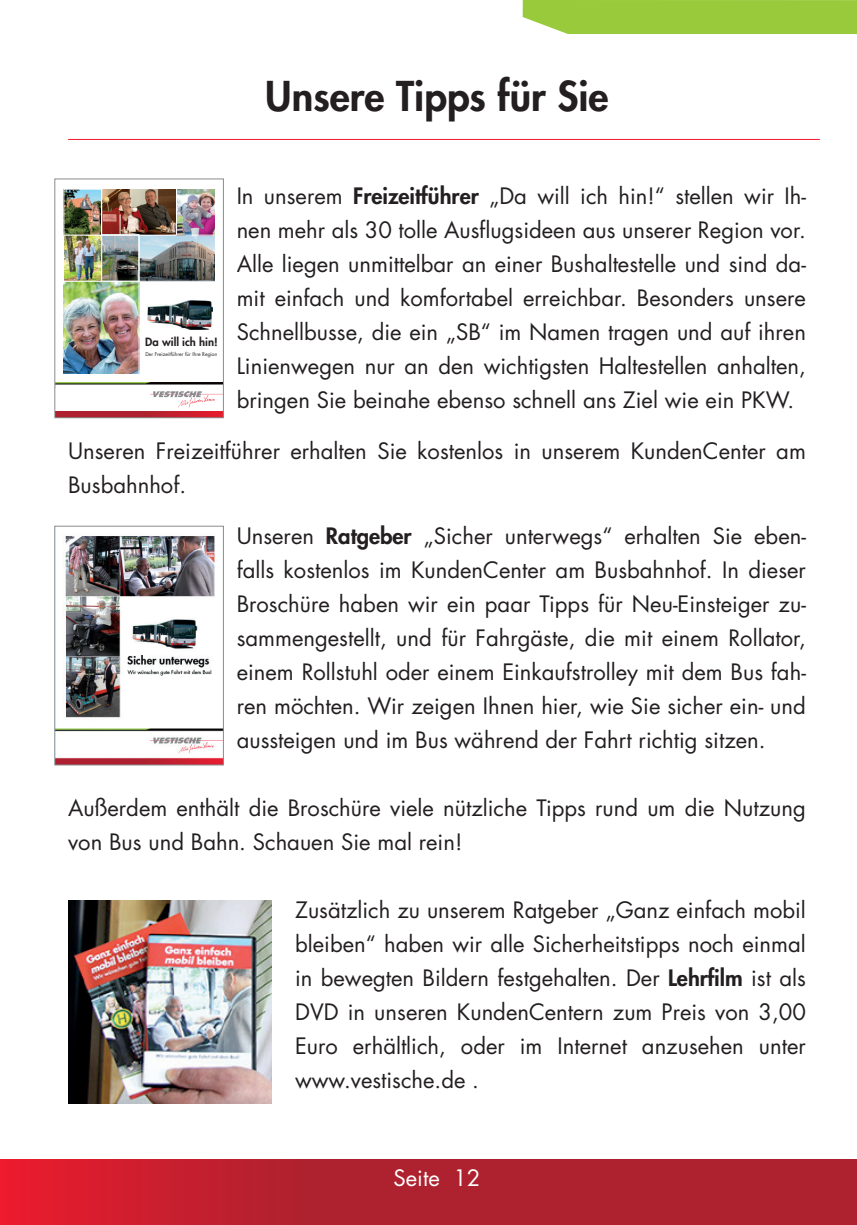
<style>
.page{position:relative;width:857px;height:1225px;background:#fff}
.page>*{position:absolute;margin:0;border:0;box-sizing:border-box;transform-origin:0 0}
.t1{font:800 40px "Futura LT";color:#231f20}
.t2{font:22px/34px "Futura";color:#231f20;text-align:justify}
.t3{font:22px "Futura";color:#fff}
.t4{font:800 11.2px "Futura LT";color:#231f20}
.t5{font:5px "Futura";color:#231f20}
.s1{font-family:"Futura LT";font-weight:800}
</style>
<div class="page">
<hr style="left:68px;top:139px;width:751px;height:1px;background:#ee1b2d">
<img style="left:54px;top:178px;width:170px;height:240px">
<img style="left:54px;top:525px;width:170px;height:240px">
<img style="left:68px;top:900px;width:203px;height:203px">
<svg style="left:0;top:1159px;width:856px;height:66px;background:#b8202e"></svg>
<div style="left:522px;top:0;width:334px;height:34px;background:#99ca3b"></div>
<h1 class="t1" style="left:265px;top:70px;width:344px">Unsere Tipps für Sie</h1>
<p class="t2" style="left:236px;top:179px;width:570px">In unserem <span class="s1">Freizeitführer</span> „Da will ich hin!“ stellen wir Ih&shy;nen mehr als 30 tolle Ausflugsideen aus unserer Region vor.<br>Alle liegen unmittelbar an einer Bushaltestelle und sind da&shy;mit einfach und komfortabel erreichbar. Besonders unsere Schnellbusse, die ein „SB“ im Namen tragen und auf ihren Linienwegen nur an den wichtigsten Haltestellen anhalten, bringen Sie beinahe ebenso schnell ans Ziel wie ein PKW.</p>
<p class="t2" style="left:68px;top:434px;width:739px">Unseren Freizeitführer erhalten Sie kostenlos in unserem KundenCenter am<br>Busbahnhof.</p>
<p class="t2" style="left:236px;top:519px;width:570px">Unseren <span class="s1">Ratgeber</span> „Sicher unterwegs“ erhalten Sie eben&shy;falls kostenlos im KundenCenter am Busbahnhof. In dieser Broschüre haben wir ein paar Tipps für Neu-Einsteiger zu&shy;sammengestellt, und für Fahrgäste, die mit einem Rollator, einem Rollstuhl oder einem Einkaufstrolley mit dem Bus fah&shy;ren möchten. Wir zeigen Ihnen hier, wie Sie sicher ein- und aussteigen und im Bus während der Fahrt richtig sitzen.</p>
<p class="t4" style="left:145px;top:335px;width:74px">Da will ich hin!</p>
<p class="t5" style="left:145px;top:351px;width:74px">Der Freizeitführer für Ihre Region</p>
<p class="t2" style="left:68px;top:791px;width:738px">Außerdem enthält die Broschüre viele nützliche Tipps rund um die Nutzung von Bus und Bahn. Schauen Sie mal rein!</p>
<p class="t2" style="left:295px;top:893px;width:512px">Zusätzlich zu unserem Ratgeber „Ganz einfach mobil bleiben“ haben wir alle Sicherheitstipps noch einmal in bewegten Bildern festgehalten. Der <span class="s1">Lehrfilm</span> ist als DVD in unseren KundenCentern zum Preis von 3,00<br>Euro erhältlich, oder im Internet anzusehen unter www.vestische.de .</p>
<p class="t3" style="left:393px;top:1163px;width:88px">Seite 12</p>
</div>
